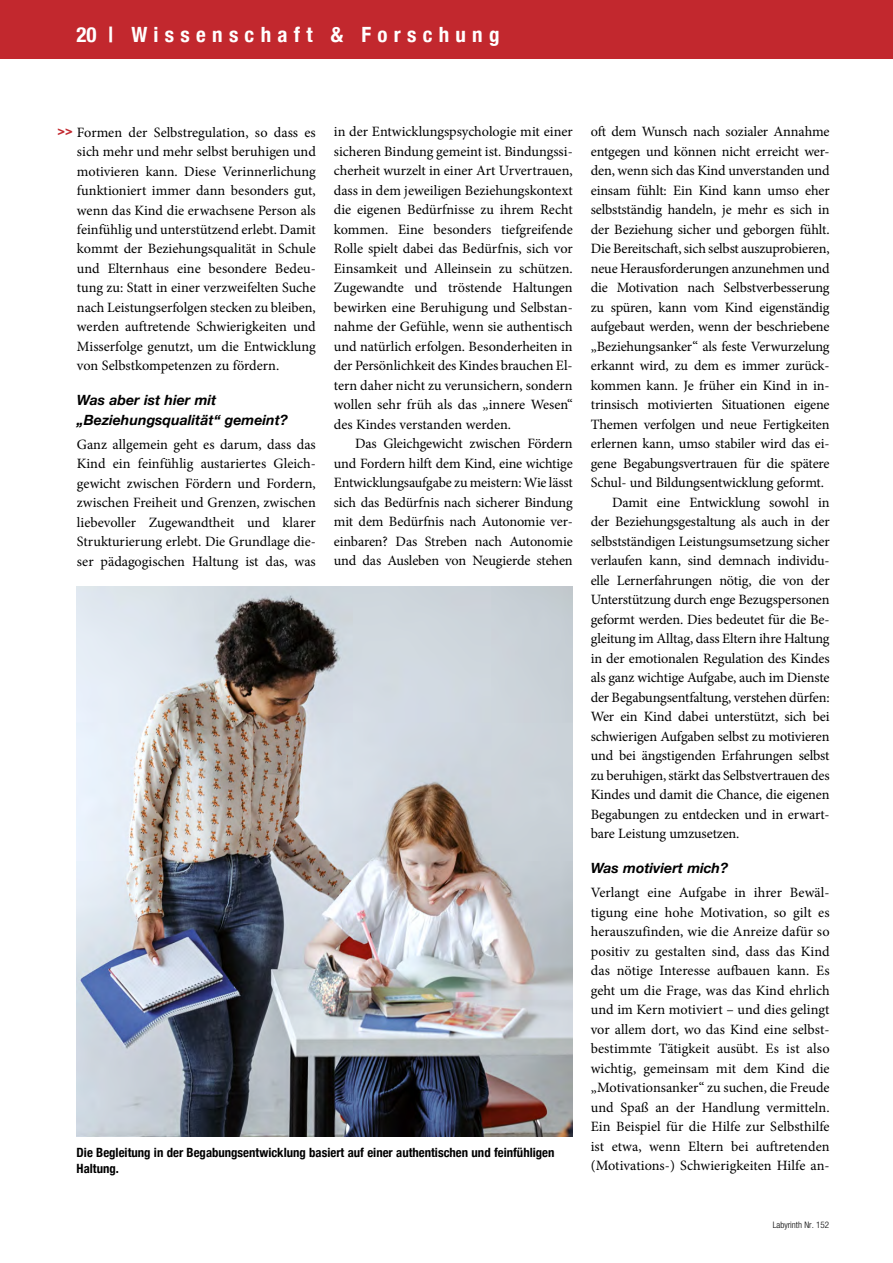
<style>
.page{position:relative;width:893px;height:1263px;background:#fff}
.page>*{position:absolute;margin:0;border:0;box-sizing:border-box;transform-origin:0 0}
.t1{font:700 condensed 21px "Helvetica Neue";letter-spacing:.3em;color:#fff}
.t2{font:14.25px/19.5px "Minion Pro";letter-spacing:-.01em;color:#000;text-align:justify}
.t3{font:italic 700 14.1px/19.5px "Helvetica Neue";color:#000}
.t4{font:700 condensed 12.75px/15.3px "Helvetica Neue";color:#000}
.t5{font:700 condensed 12.75px "Helvetica Neue LT Pro";color:#c2282e}
.t6{font:300 condensed 9px "Helvetica Neue LT Pro";color:#000}
</style>
<div class="page">
<div style="left:0;top:0;width:893px;height:58px;background:#c2282e"></div>
<img style="left:77px;top:586px;width:496px;height:550px">
<h1 class="t1" style="left:77px;top:18px;width:425px">20 | Wissenschaft &amp; Forschung</h1>
<p class="t2" style="left:77px;top:122px;width:240px">Formen der Selbstregulation, so dass es sich mehr und mehr selbst beruhigen und motivieren kann. Diese Verinnerlichung funktioniert immer dann besonders gut, wenn das Kind die erwachsene Person als feinfühlig und unterstützend erlebt. Damit kommt der Beziehungsqualität in Schule und Elternhaus eine besondere Bedeu&shy;tung zu: Statt in einer verzweifelten Suche nach Leistungserfolgen stecken zu bleiben, werden auftretende Schwierigkeiten und Misserfolge genutzt, um die Entwicklung von Selbstkompetenzen zu fördern.</p>
<p class="t3" style="left:77px;top:391px;width:213px">Was aber ist hier mit „Beziehungsqualität“ gemeint?</p>
<p class="t2" style="left:77px;top:434px;width:240px">Ganz allgemein geht es darum, dass das Kind ein feinfühlig austariertes Gleich&shy;gewicht zwischen Fördern und Fordern, zwischen Freiheit und Grenzen, zwischen liebevoller Zugewandtheit und klarer Strukturierung erlebt. Die Grundlage die&shy;ser pädagogischen Haltung ist das, was</p>
<p class="t5" style="left:57px;top:123px;width:17px">&gt;&gt;</p>
<p class="t2" style="left:334px;top:122px;width:240px">in der Entwicklungspsychologie mit einer sicheren Bindung gemeint ist. Bindungssi&shy;cherheit wurzelt in einer Art Urvertrauen, dass in dem jeweiligen Beziehungskontext die eigenen Bedürfnisse zu ihrem Recht kommen. Eine besonders tiefgreifende Rolle spielt dabei das Bedürfnis, sich vor Einsamkeit und Alleinsein zu schützen.<br>Zugewandte und tröstende Haltungen bewirken eine Beruhigung und Selbstan&shy;nahme der Gefühle, wenn sie authentisch und natürlich erfolgen. Besonderheiten in der Persönlichkeit des Kindes brauchen El&shy;tern daher nicht zu verunsichern, sondern wollen sehr früh als das „innere Wesen“ des Kindes verstanden werden.</p>
<p class="t2" style="left:334px;top:434px;width:240px;text-indent:21px">Das Gleichgewicht zwischen Fördern und Fordern hilft dem Kind, eine wichtige Entwicklungsaufgabe zu meistern: Wie lässt sich das Bedürfnis nach sicherer Bindung mit dem Bedürfnis nach Autonomie ver&shy;einbaren? Das Streben nach Autonomie und das Ausleben von Neugierde stehen</p>
<p class="t4" style="left:77px;top:1144px;width:479px">Die Begleitung in der Begabungsentwicklung basiert auf einer authentischen und feinfühligen<br>Haltung.</p>
<p class="t2" style="left:591px;top:122px;width:240px">oft dem Wunsch nach sozialer Annahme</p>
<p class="t2" style="left:591px;top:142px;width:240px">entgegen und können nicht erreicht wer-</p>
<p class="t2" style="left:591px;top:161px;width:240px">den, wenn sich das Kind unverstanden und</p>
<p class="t2" style="left:591px;top:181px;width:240px">einsam fühlt: Ein Kind kann umso eher</p>
<p class="t2" style="left:591px;top:200px;width:240px">selbstständig handeln, je mehr es sich in</p>
<p class="t2" style="left:591px;top:220px;width:240px">der Beziehung sicher und geborgen fühlt.</p>
<p class="t2" style="left:591px;top:239px;width:240px">Die Bereitschaft, sich selbst auszuprobieren,</p>
<p class="t2" style="left:591px;top:259px;width:240px">neue Herausforderungen anzunehmen und</p>
<p class="t2" style="left:591px;top:278px;width:240px">die Motivation nach Selbstverbesserung</p>
<p class="t2" style="left:591px;top:298px;width:240px">zu spüren, kann vom Kind eigenständig</p>
<p class="t2" style="left:591px;top:317px;width:240px">aufgebaut werden, wenn der beschriebene</p>
<p class="t2" style="left:591px;top:337px;width:240px">„Beziehungsanker“ als feste Verwurzelung</p>
<p class="t2" style="left:591px;top:356px;width:240px">erkannt wird, zu dem es immer zurück-</p>
<p class="t2" style="left:591px;top:376px;width:240px">kommen kann. Je früher ein Kind in in-</p>
<p class="t2" style="left:591px;top:395px;width:240px">trinsisch motivierten Situationen eigene</p>
<p class="t2" style="left:591px;top:415px;width:240px">Themen verfolgen und neue Fertigkeiten</p>
<p class="t2" style="left:591px;top:434px;width:240px">erlernen kann, umso stabiler wird das ei-</p>
<p class="t2" style="left:591px;top:454px;width:240px">gene Begabungsvertrauen für die spätere</p>
<p class="t2" style="left:591px;top:473px;width:235px">Schul- und Bildungsentwicklung geformt.</p>
<p class="t2" style="left:612px;top:492px;width:219px">Damit eine Entwicklung sowohl in</p>
<p class="t2" style="left:591px;top:512px;width:240px">der Beziehungsgestaltung als auch in der</p>
<p class="t2" style="left:591px;top:531px;width:240px">selbstständigen Leistungsumsetzung sicher</p>
<p class="t2" style="left:591px;top:551px;width:240px">verlaufen kann, sind demnach individu-</p>
<p class="t2" style="left:591px;top:570px;width:240px">elle Lernerfahrungen nötig, die von der</p>
<p class="t2" style="left:591px;top:590px;width:240px">Unterstützung durch enge Bezugspersonen</p>
<p class="t2" style="left:591px;top:609px;width:240px">geformt werden. Dies bedeutet für die Be-</p>
<p class="t2" style="left:591px;top:629px;width:240px">gleitung im Alltag, dass Eltern ihre Haltung</p>
<p class="t2" style="left:591px;top:648px;width:240px">in der emotionalen Regulation des Kindes</p>
<p class="t2" style="left:591px;top:668px;width:240px">als ganz wichtige Aufgabe, auch im Dienste</p>
<p class="t2" style="left:591px;top:687px;width:240px">der Begabungsentfaltung, verstehen dürfen:</p>
<p class="t2" style="left:591px;top:707px;width:240px">Wer ein Kind dabei unterstützt, sich bei</p>
<p class="t2" style="left:591px;top:726px;width:240px">schwierigen Aufgaben selbst zu motivieren</p>
<p class="t2" style="left:591px;top:746px;width:240px">und bei ängstigenden Erfahrungen selbst</p>
<p class="t2" style="left:591px;top:765px;width:240px">zu beruhigen, stärkt das Selbstvertrauen des</p>
<p class="t2" style="left:591px;top:785px;width:240px">Kindes und damit die Chance, die eigenen</p>
<p class="t2" style="left:591px;top:804px;width:240px">Begabungen zu entdecken und in erwart-</p>
<p class="t2" style="left:591px;top:824px;width:150px">bare Leistung umzusetzen.</p>
<p class="t3" style="left:591px;top:859px;width:139px">Was motiviert mich?</p>
<p class="t2" style="left:591px;top:883px;width:240px">Verlangt eine Aufgabe in ihrer Bewäl&shy;tigung eine hohe Motivation, so gilt es herauszufinden, wie die Anreize dafür so positiv zu gestalten sind, dass das Kind das nötige Interesse aufbauen kann. Es geht um die Frage, was das Kind ehrlich und im Kern motiviert – und dies gelingt vor allem dort, wo das Kind eine selbst&shy;bestimmte Tätigkeit ausübt. Es ist also wichtig, gemeinsam mit dem Kind die „Motivationsanker“ zu suchen, die Freude und Spaß an der Handlung vermitteln.<br>Ein Beispiel für die Hilfe zur Selbsthilfe ist etwa, wenn Eltern bei auftretenden (Motivations-) Schwierigkeiten Hilfe an-</p>
<p class="t6" style="left:773px;top:1220px;width:58px">Labyrinth Nr. 152</p>
</div>
